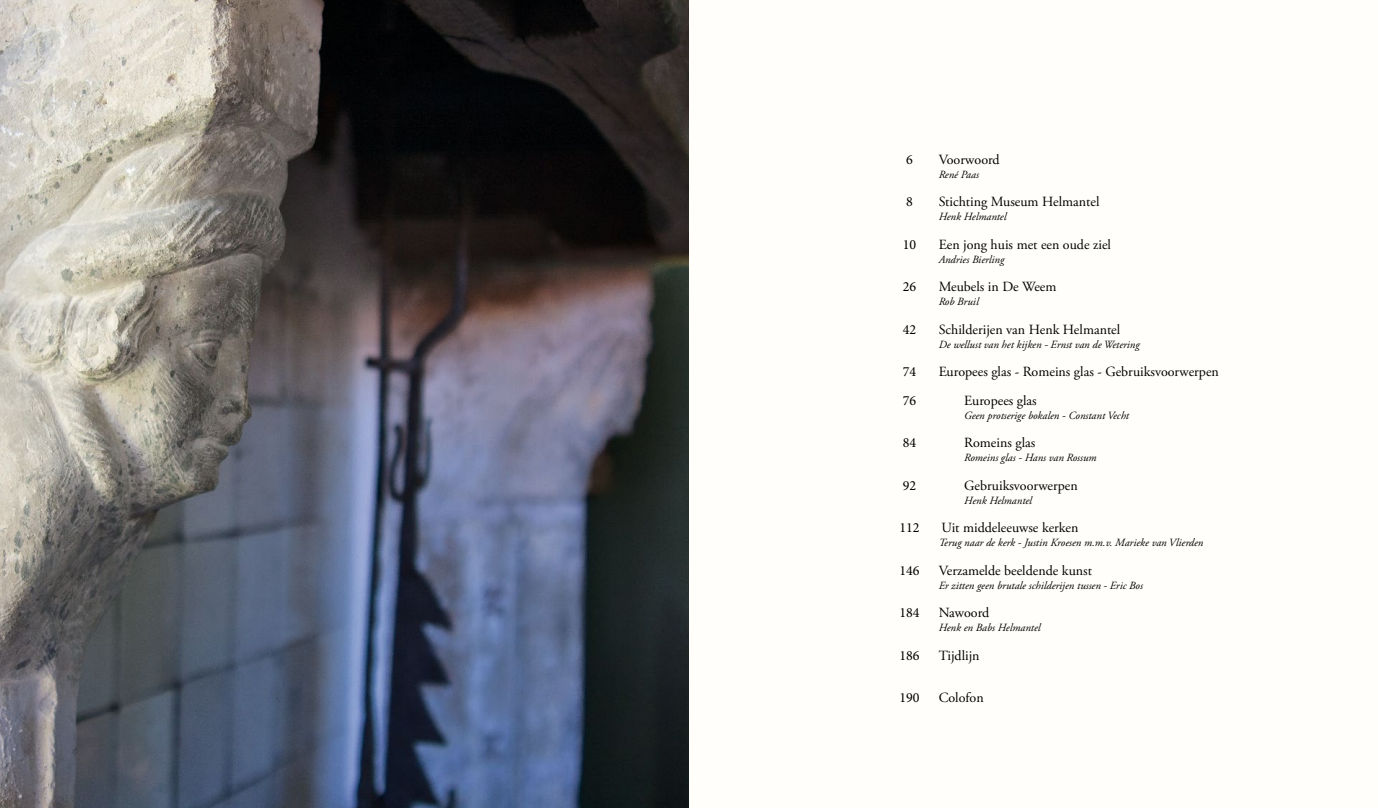
<style>
.page{position:relative;width:1378px;height:808px;background:#fff}
.page>*{position:absolute;margin:0;border:0;box-sizing:border-box;transform-origin:0 0}
.t1{font:14px/28.4px "Adobe Garamond Pro";color:#000}
.t2{font:14px/28.3px "Minion Pro";color:#000}
.t3{font:italic 11px "Adobe Garamond Pro";color:#000}
</style>
<div class="page">
<div style="left:689px;top:0;width:689px;height:808px;background:#fffefa"></div>
<img style="left:0;top:0;width:689px;height:808px">
<p class="t2" style="left:906px;top:145px;width:8px">6</p>
<p class="t2" style="left:906px;top:188px;width:8px">8</p>
<p class="t2" style="left:902px;top:230px;width:15px">10</p>
<p class="t2" style="left:902px;top:273px;width:15px">26</p>
<p class="t2" style="left:902px;top:315px;width:15px">42</p>
<p class="t2" style="left:902px;top:358px;width:15px">74<br>76</p>
<p class="t2" style="left:902px;top:428px;width:15px">84</p>
<p class="t2" style="left:902px;top:471px;width:15px">92</p>
<p class="t2" style="left:899px;top:513px;width:22px">112</p>
<p class="t2" style="left:899px;top:556px;width:22px">146</p>
<p class="t2" style="left:899px;top:599px;width:22px">184</p>
<p class="t2" style="left:899px;top:641px;width:22px">186</p>
<p class="t2" style="left:899px;top:684px;width:22px">190</p>
<p class="t1" style="left:938px;top:145px;width:62px">Voorwoord</p>
<p class="t3" style="left:938px;top:168px;width:42px">René Paas</p>
<p class="t1" style="left:938px;top:188px;width:162px">Stichting Museum Helmantel</p>
<p class="t3" style="left:938px;top:210px;width:69px">Henk Helmantel</p>
<p class="t1" style="left:938px;top:230px;width:174px">Een jong huis met een oude ziel</p>
<p class="t3" style="left:938px;top:253px;width:67px">Andries Bierling</p>
<p class="t1" style="left:938px;top:273px;width:119px">Meubels in De Weem</p>
<p class="t3" style="left:938px;top:295px;width:41px">Rob Bruil</p>
<p class="t1" style="left:938px;top:315px;width:183px">Schilderijen van Henk Helmantel</p>
<p class="t3" style="left:938px;top:338px;width:202px">De wellust van het kijken - Ernst van de Wetering</p>
<p class="t1" style="left:964px;top:358px;width:256px;text-indent:-26px">Europees glas - Romeins glas - Gebruiksvoorwerpen<br>Europees glas</p>
<p class="t3" style="left:964px;top:409px;width:166px">Geen protserige bokalen - Constant Vecht</p>
<p class="t1" style="left:964px;top:429px;width:73px">Romeins glas</p>
<p class="t3" style="left:964px;top:451px;width:134px">Romeins glas - Hans van Rossum</p>
<p class="t1" style="left:964px;top:471px;width:115px">Gebruiksvoorwerpen</p>
<p class="t3" style="left:964px;top:494px;width:69px">Henk Helmantel</p>
<p class="t1" style="left:941px;top:514px;width:139px">Uit middeleeuwse kerken</p>
<p class="t3" style="left:938px;top:536px;width:266px">Terug naar de kerk - Justin Kroesen m.m.v. Marieke van Vlierden</p>
<p class="t1" style="left:938px;top:556px;width:155px">Verzamelde beeldende kunst</p>
<p class="t3" style="left:938px;top:579px;width:206px">Er zitten geen brutale schilderijen tussen - Eric Bos</p>
<p class="t1" style="left:938px;top:599px;width:52px">Nawoord</p>
<p class="t3" style="left:938px;top:621px;width:103px">Henk en Babs Helmantel</p>
<p class="t1" style="left:938px;top:641px;width:42px">Tijdlijn</p>
<p class="t1" style="left:938px;top:684px;width:47px">Colofon</p>
</div>
